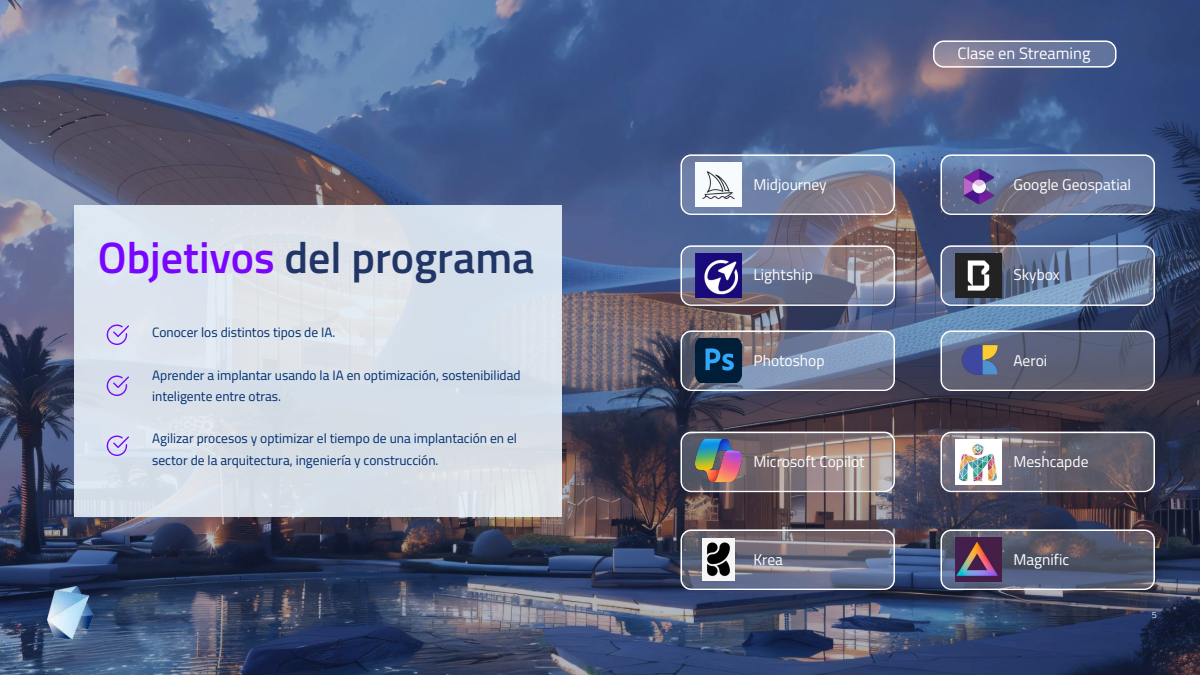
<style>
.page{position:relative;width:1200px;height:675px;background:#fff}
.page>*{position:absolute;margin:0;border:0;box-sizing:border-box;transform-origin:0 0}
.t1{font:600 44px "Titillium Web";color:#213666}
.t2{font:16.5px "Titillium Web";color:#fff}
.t3{font:15.5px "Titillium Web";color:#fff}
.t4{font:13.5px/21.2px "Titillium Web";color:#002e70}
.t5{font:300 9px "Titillium Web";color:#fff}
.s1{color:#7a05ff}
</style>
<div class="page">
<img style="left:0;top:0;width:1200px;height:675px">
<div style="left:74px;top:205px;width:487px;height:312px;background:#d9e1ea"></div>
<img style="left:47px;top:587px;width:54px;height:53px">
<svg style="left:106px;top:324px;width:23px;height:21px"></svg>
<svg style="left:106px;top:375px;width:23px;height:21px"></svg>
<svg style="left:106px;top:435px;width:23px;height:21px"></svg>
<svg style="left:682px;top:154px;width:213px;height:59px;background:#7c86a2"></svg>
<div style="left:680px;top:154px;width:215px;height:61px;border:2px solid #fff;border-radius:10px"></div>
<img style="left:695px;top:162px;width:47px;height:45px">
<svg style="left:682px;top:245px;width:213px;height:59px;background:#7b7c92"></svg>
<div style="left:680px;top:245px;width:215px;height:61px;border:2px solid #fff;border-radius:10px"></div>
<img style="left:695px;top:253px;width:47px;height:45px">
<svg style="left:682px;top:330px;width:213px;height:59px;background:#79839c"></svg>
<div style="left:680px;top:330px;width:215px;height:61px;border:2px solid #fff;border-radius:10px"></div>
<img style="left:695px;top:338px;width:47px;height:45px">
<svg style="left:682px;top:432px;width:213px;height:58px;background:#8b7c7c"></svg>
<div style="left:680px;top:432px;width:215px;height:60px;border:2px solid #fff;border-radius:10px"></div>
<img style="left:695px;top:440px;width:47px;height:41px">
<svg style="left:682px;top:530px;width:213px;height:58px;background:#717183"></svg>
<div style="left:680px;top:530px;width:215px;height:60px;border:2px solid #fff;border-radius:10px"></div>
<img style="left:702px;top:539px;width:32px;height:42px">
<svg style="left:942px;top:530px;width:213px;height:58px;background:#54596e"></svg>
<div style="left:940px;top:530px;width:215px;height:60px;border:2px solid #fff;border-radius:10px"></div>
<img style="left:955px;top:538px;width:47px;height:44px">
<svg style="left:942px;top:330px;width:213px;height:59px;background:#5c6278"></svg>
<div style="left:940px;top:330px;width:215px;height:61px;border:2px solid #fff;border-radius:10px"></div>
<img style="left:955px;top:338px;width:47px;height:42px">
<svg style="left:942px;top:432px;width:213px;height:58px;background:#6a6570"></svg>
<div style="left:940px;top:432px;width:215px;height:60px;border:2px solid #fff;border-radius:10px"></div>
<img style="left:955px;top:440px;width:47px;height:44px">
<svg style="left:942px;top:245px;width:213px;height:59px;background:#6a7d9e"></svg>
<div style="left:940px;top:245px;width:215px;height:61px;border:2px solid #fff;border-radius:10px"></div>
<img style="left:955px;top:253px;width:47px;height:45px">
<svg style="left:942px;top:154px;width:213px;height:59px;background:#697798"></svg>
<div style="left:940px;top:154px;width:215px;height:61px;border:2px solid #fff;border-radius:10px"></div>
<img style="left:955px;top:162px;width:47px;height:45px">
<svg style="left:934px;top:41px;width:182px;height:26px;background:#757c9d"></svg>
<div style="left:933px;top:40px;width:183px;height:28px;border:2px solid #fff;border-radius:10px"></div>
<h1 class="t1" style="left:98px;top:224px;width:438px"><span class="s1">Objetivos</span> del programa</h1>
<p class="t4" style="left:152px;top:321px;width:185px">Conocer los distintos tipos de IA.</p>
<p class="t4" style="left:152px;top:364px;width:370px">Aprender a implantar usando la IA en optimización, sostenibilidad inteligente entre otras.</p>
<p class="t4" style="left:152px;top:427px;width:366px">Agilizar procesos y optimizar el tiempo de una implantación en el sector de la arquitectura, ingeniería y construcción.</p>
<p class="t2" style="left:958px;top:41px;width:134px">Clase en Streaming</p>
<p class="t3" style="left:754px;top:173px;width:75px">Midjourney</p>
<p class="t3" style="left:1014px;top:173px;width:119px">Google Geospatial</p>
<p class="t3" style="left:754px;top:264px;width:61px">Lightship</p>
<p class="t3" style="left:1014px;top:264px;width:48px">Skybox</p>
<p class="t3" style="left:754px;top:349px;width:73px">Photoshop</p>
<p class="t3" style="left:1014px;top:349px;width:35px">Aeroi</p>
<p class="t3" style="left:754px;top:450px;width:113px">Microsoft Copilot</p>
<p class="t3" style="left:1014px;top:450px;width:77px">Meshcapde</p>
<p class="t3" style="left:754px;top:548px;width:31px">Krea</p>
<p class="t3" style="left:1014px;top:548px;width:57px">Magnific</p>
<p class="t5" style="left:1152px;top:608px;width:7px">5</p>
</div>
